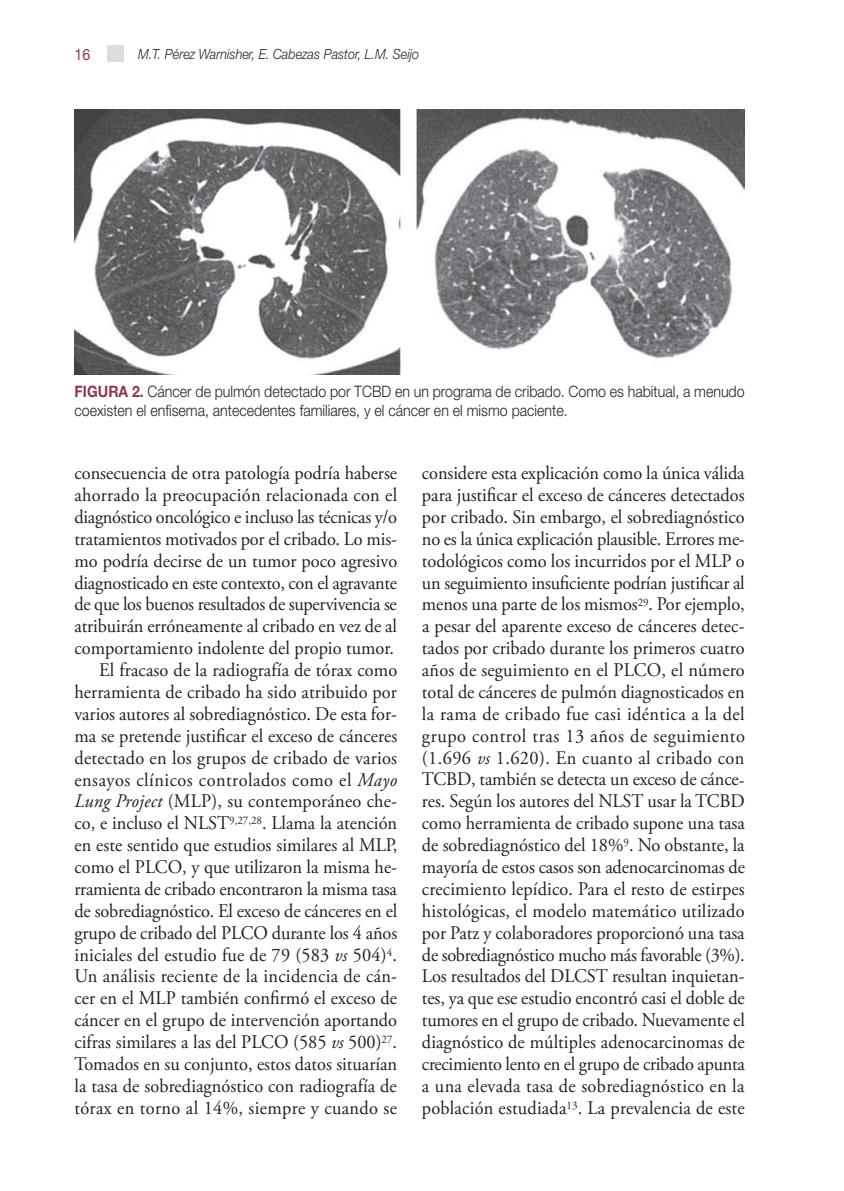
<style>
.page{position:relative;width:844px;height:1191px;background:#fff}
.page>*{position:absolute;margin:0;border:0;box-sizing:border-box;transform-origin:0 0}
.t1{font:19.25px/21.9px "Adobe Garamond Pro";color:#231f20;text-align:right;scale:.95 1}
.t2{font:300 15.75px/19.2px "Helvetica Neue";color:#231f20;scale:.9 1}
.t3{font:15.75px "Helvetica Neue";color:#8b3a4c;scale:.9 1}
.t4{font:italic 300 14px "Helvetica Neue";color:#231f20;scale:.9 1}
.s1{font-weight:700;color:#8b3a4c}
.s2{font-style:italic}
</style>
<div class="page">
<div style="left:107px;top:45px;width:17px;height:17px;background:#dcdddf"></div>
<img style="left:74px;top:109px;width:670px;height:266px">
<p class="t3" style="left:74px;top:45px;width:19px">16</p>
<p class="t4" style="left:138px;top:46px;width:314px">M.T. Pérez Warnisher, E. Cabezas Pastor, L.M. Seijo</p>
<p class="t2" style="left:74px;top:381px;width:746px"><span class="s1">FIG URA 2.</span> Cáncer de pulmón detectado por TCBD en un programa de cribado. Como es habitual, a menudo coexisten el enfisema, antecedentes familiares, y el cáncer en el mismo paciente.</p>
<p class="t1" style="left:74px;top:463px;width:341px">consecuencia de otra patología podría haberse ahorrado la preocupación relacionada con el diagnóstico oncológico e incluso las técnicas y/o tratamientos motivados por el cribado. Lo mis&shy;mo podría decirse de un tumor poco agresivo diagnosticado en este contexto, con el agravante de que los buenos resultados de supervivencia se atribuirán erróneamente al cribado en vez de al comportamiento indolente del propio tumor.<br>El fracaso de la radiografía de tórax como herramienta de cribado ha sido atribuido por varios autores al sobrediagnóstico. De esta for&shy;ma se pretende justificar el exceso de cánceres detectado en los grupos de cribado de varios ensayos clínicos controlados como el <span class="s2">Mayo Lung Project</span> (MLP), su contemporáneo che&shy;co, e incluso el NLST<sup>9,27,28</sup>. Llama la atención en este sentido que estudios similares al MLP, como el PLCO, y que utilizaron la misma he&shy;rramienta de cribado encontraron la misma tasa de sobrediagnóstico. El exceso de cánceres en el grupo de cribado del PLCO durante los 4 años iniciales del estudio fue de 79 (583 <span class="s2">vs</span> 504)<sup>4</sup>.<br>Un análisis reciente de la incidencia de cán&shy;cer en el MLP también confirmó el exceso de cáncer en el grupo de intervención aportando cifras similares a las del PLCO (585 <span class="s2">vs</span> 500)<sup>27</sup>.<br>Tomados en su conjunto, estos datos situarían la tasa de sobrediagnóstico con radiografía de tórax en torno al 14%, siempre y cuando se</p>
<p class="t1" style="left:422px;top:463px;width:341px;text-align:justify">considere esta explicación como la única válida para justificar el exceso de cánceres detectados por cribado. Sin embargo, el sobrediagnóstico no es la única explicación plausible. Errores me&shy;todológicos como los incurridos por el MLP o un seguimiento insuficiente podrían justificar al menos una parte de los mismos<sup>29</sup>. Por ejemplo, a pesar del aparente exceso de cánceres detec&shy;tados por cribado durante los primeros cuatro años de seguimiento en el PLCO, el número total de cánceres de pulmón diagnosticados en la rama de cribado fue casi idéntica a la del grupo control tras 13 años de seguimiento (1.696 <span class="s2">vs</span> 1.620). En cuanto al cribado con TCBD, también se detecta un exceso de cánce&shy;res. Según los autores del NLST usar la TCBD como herramienta de cribado supone una tasa de sobrediagnóstico del 18%<sup>9</sup>. No obstante, la mayoría de estos casos son adenocarcinomas de crecimiento lepídico. Para el resto de estirpes histológicas, el modelo matemático utilizado por Patz y colaboradores proporcionó una tasa de sobrediagnóstico mucho más favorable (3%).<br>Los resultados del DLCST resultan inquietan&shy;tes, ya que ese estudio encontró casi el doble de tumores en el grupo de cribado. Nuevamente el diagnóstico de múltiples adenocarcinomas de crecimiento lento en el grupo de cribado apunta a una elevada tasa de sobrediagnóstico en la población estudiada<sup>13</sup>. La prevalencia de este</p>
</div>
